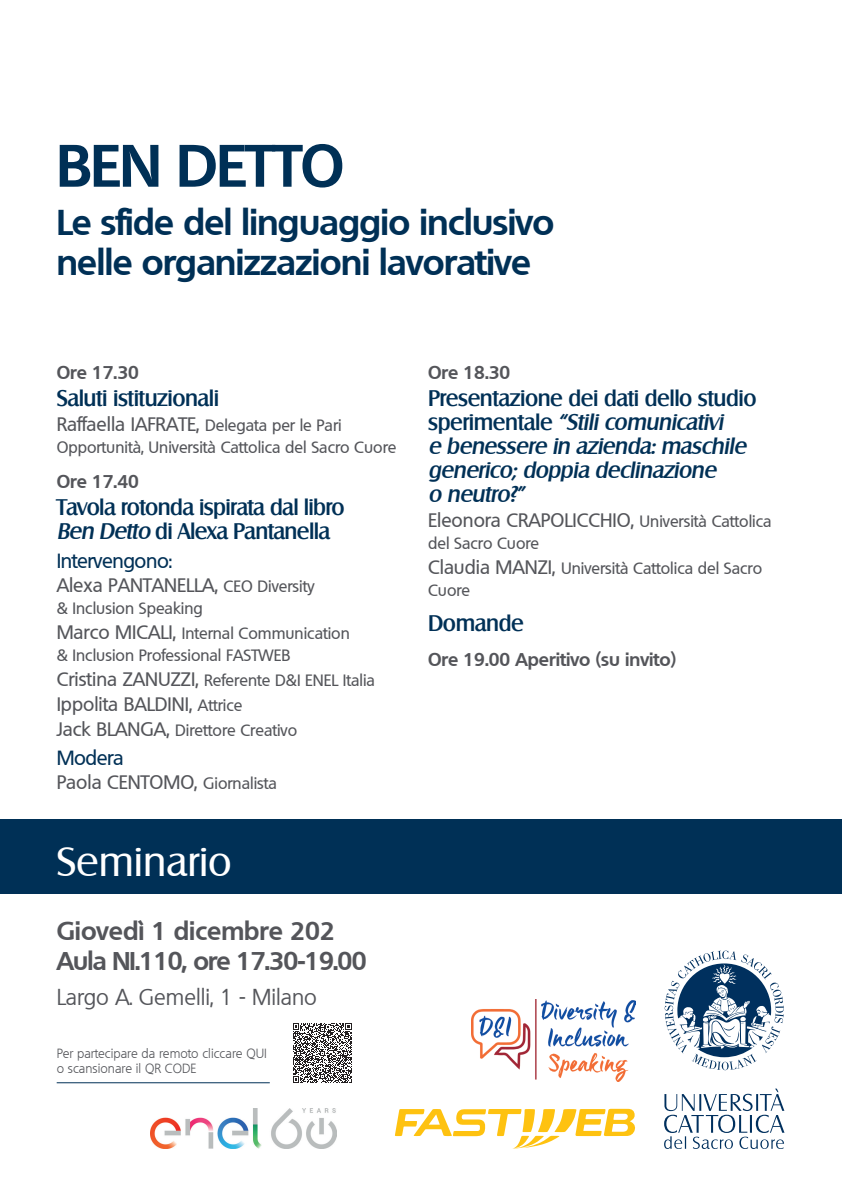
<style>
.page{position:relative;width:842px;height:1191px;background:#fff}
.page>*{position:absolute;margin:0;border:0;box-sizing:border-box;transform-origin:0 0}
.Titolo{font:700 58px "Quebec";letter-spacing:-.015em;color:#003056}
.Evento{font:40px "Salzburg";color:#fff}
.Sottotitolo{font:700 35px/40px "Quebec";letter-spacing:-.015em;color:#003056}
.Aula-ora{font:700 25px "Quebec";letter-spacing:-.03em;color:#54555a}
.Data{font:700 25px "Quebec";color:#54555a}
.Titolo_3{font:italic 500 22px/24px "Salzburg";letter-spacing:-.02em;color:#003056}
.Titolo_3-2{font:500 22px/24px "Salzburg";letter-spacing:-.03em;color:#003056}
.Luogo{font:22px "Quebec";color:#54555a}
.Titolo_2{font:500 20px "Quebec";letter-spacing:-.02em;color:#003056}
.professore{font:500 19px "Quebec";color:#54555a}
.ora{font:700 18px "Quebec";color:#54555a}
.professore-2{font:500 16px/22px "Quebec";color:#54555a}
.info{font:300 13px/15px "Quebec";color:#54555a}
.s1{font-size:16px}
.s2{font-style:italic}
.s3{font-size:19px}
.s4{font-style:normal}
</style>
<div class="page">
<div style="left:0;top:819px;width:842px;height:75px;background:#003056"></div>
<svg style="left:664px;top:950px;width:120px;height:120px"></svg>
<svg style="left:664px;top:1088px;width:120px;height:61px"></svg>
<svg style="left:395px;top:1108px;width:240px;height:40px"></svg>
<img style="left:472px;top:999px;width:163px;height:82px">
<img style="left:150px;top:1108px;width:187px;height:40px">
<hr style="left:57px;top:1082px;width:213px;height:1px;background:#003056">
<svg style="left:293px;top:1023px;width:59px;height:59px"></svg>
<p class="Titolo" style="left:57px;top:128px;width:289px">BEN DETTO</p>
<p class="Sottotitolo" style="left:57px;top:202px;width:499px">Le sfide del linguaggio inclusivo nelle organizzazioni lavorative</p>
<p class="ora" style="left:57px;top:361px;width:84px">Ore 17.30</p>
<p class="Titolo_3-2" style="left:57px;top:386px;width:164px">Saluti istituzionali</p>
<p class="professore" style="left:57px;top:412px;width:286px">Raffaella IAFRATE, <span class="s1">Delegata per le Pari</span></p>
<p class="professore-2" style="left:57px;top:436px;width:341px">Opportunità, Università Cattolica del Sacro Cuore</p>
<p class="ora" style="left:57px;top:470px;width:84px">Ore 17.40</p>
<p class="Titolo_3-2" style="left:57px;top:495px;width:290px">Tavola rotonda ispirata dal libro<br><span class="s2">Ben Detto</span> di Alexa Pantanella</p>
<p class="Titolo_2" style="left:57px;top:547px;width:117px">Intervengono:</p>
<p class="professore" style="left:57px;top:573px;width:259px">Alexa PANTANELLA, <span class="s1">CEO Diversity</span></p>
<p class="professore-2" style="left:57px;top:597px;width:148px">&amp; Inclusion Speaking</p>
<p class="professore-2" style="left:57px;top:622px;width:295px"><span class="s3">Marco MICALI,</span> Internal Communication &amp; Inclusion Professional FASTWEB</p>
<p class="professore-2" style="left:57px;top:669px;width:320px"><span class="s3">Cristina ZANUZZI,</span> Referente D&amp;I ENEL Italia</p>
<p class="professore" style="left:57px;top:692px;width:187px">Ippolita BALDINI, <span class="s1">Attrice</span></p>
<p class="professore-2" style="left:57px;top:719px;width:242px"><span class="s3">Jack BLANGA,</span> Direttore Creativo</p>
<p class="Titolo_2" style="left:57px;top:744px;width:68px">Modera</p>
<p class="professore" style="left:57px;top:770px;width:222px">Paola CENTOMO, <span class="s1">Giornalista</span></p>
<p class="Evento" style="left:57px;top:837px;width:177px">Seminario</p>
<p class="Data" style="left:57px;top:914px;width:280px">Giovedì 1 dicembre 202</p>
<p class="Aula-ora" style="left:57px;top:944px;width:311px">Aula NI.110, ore 17.30-19.00</p>
<p class="Luogo" style="left:57px;top:983px;width:262px">Largo A. Gemelli, 1 - Milano</p>
<p class="info" style="left:57px;top:1045px;width:212px">Per partecipare da remoto cliccare QUI o scansionare il QR CODE</p>
<p class="ora" style="left:428px;top:361px;width:84px">Ore 18.30</p>
<p class="Titolo_3" style="left:428px;top:386px;width:330px"><span class="s4">Presentazione dei dati dello studio sperimentale</span> “Stili comunicativi<br>e benessere in azienda: maschile generico; doppia declinazione<br>o neutro?”</p>
<p class="professore" style="left:428px;top:508px;width:345px">Eleonora CRAPOLICCHIO, <span class="s1">Università Cattolica</span></p>
<p class="professore-2" style="left:428px;top:532px;width:113px">del Sacro Cuore</p>
<p class="professore-2" style="left:428px;top:557px;width:336px"><span class="s3">Claudia MANZI,</span> Università Cattolica del Sacro<br>Cuore</p>
<p class="Titolo_3-2" style="left:428px;top:611px;width:97px">Domande</p>
<p class="ora" style="left:428px;top:648px;width:250px">Ore 19.00 Aperitivo (su invito)</p>
</div>
